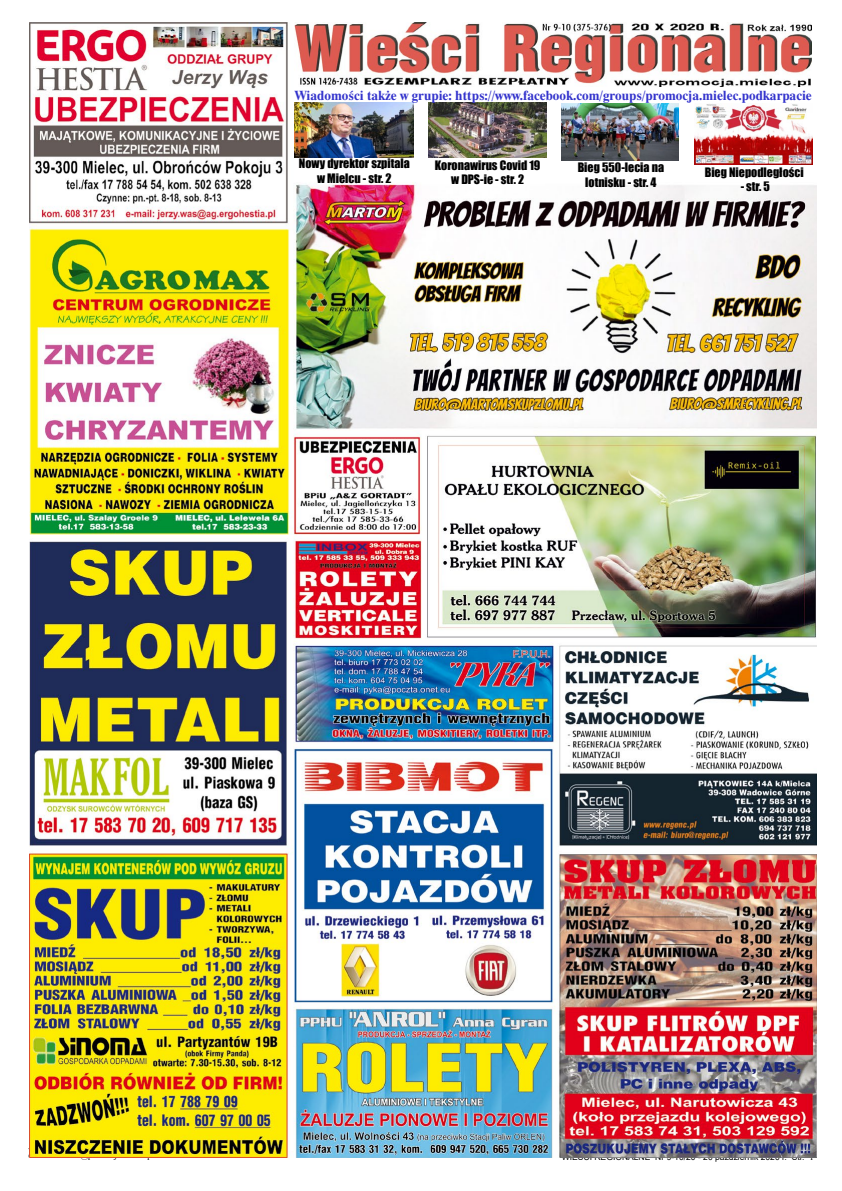
<style>
.page{position:relative;width:842px;height:1191px;background:#fff}
.page>*{position:absolute;margin:0;border:0;box-sizing:border-box;transform-origin:0 0}
.t1{font:12px/14.4px "Impact";color:#000;text-align:center}
.t2{font:700 12px "Dutch 801 Rm PL";color:#33c}
.t3{font:9px "Arial";color:#000;scale:.95 1}
.t4{font:9px "Times New Roman";color:#000}
</style>
<div class="page">
<hr style="left:28px;top:1148px;width:786px;height:1px;background:#87888a">
<img style="left:29px;top:23px;width:787px;height:1134px">
<img style="left:295px;top:23px;width:517px;height:63px">
<img style="left:295px;top:102px;width:119px;height:55px">
<img style="left:428px;top:102px;width:119px;height:55px">
<img style="left:561px;top:103px;width:117px;height:57px">
<img style="left:695px;top:103px;width:118px;height:62px">
<p class="t2" style="left:295px;top:87px;width:518px">Wiadomości także w grupie: https://www.facebook.com/groups/promocja.mielec.podkarpacie</p>
<p class="t1" style="left:299px;top:156px;width:112px">Nowy dyrektor szpitala w Mielcu - str. 2</p>
<p class="t1" style="left:435px;top:158px;width:107px">Koronawirus Covid 19 w DPS-ie - str. 2</p>
<p class="t1" style="left:578px;top:160px;width:88px">Bieg 550-lecia na lotnisku - str. 4</p>
<p class="t1" style="left:705px;top:165px;width:101px">Bieg Niepodległości</p>
<p class="t1" style="left:741px;top:179px;width:31px">- str. 5</p>
<p class="t3" style="left:562px;top:1151px;width:257px">WIEŚCI REGIONALNE Nr 9-10/20 - 20 październik 2020 r. Str.</p>
<p class="t4" style="left:809px;top:1150px;width:6px">1</p>
</div>
